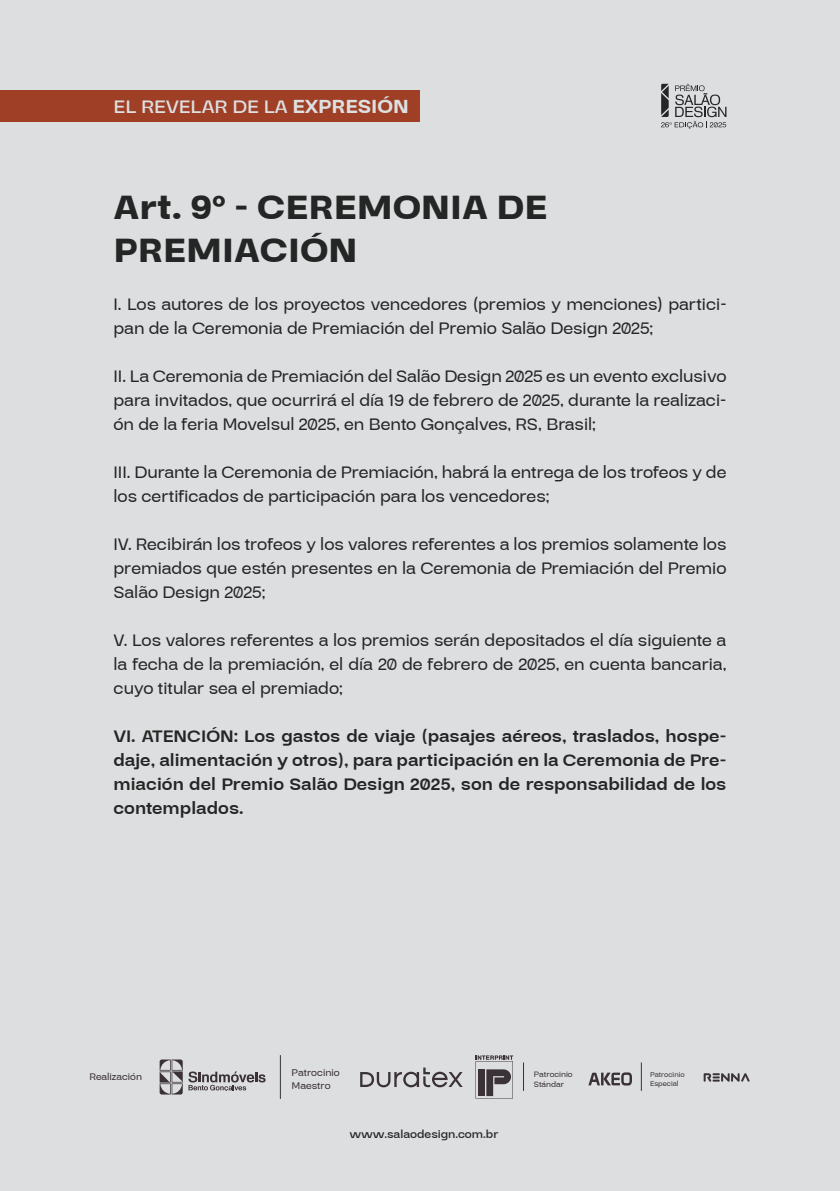
<style>
.page{position:relative;width:840px;height:1191px;background:#fff}
.page>*{position:absolute;margin:0;border:0;box-sizing:border-box;transform-origin:0 0}
.t1{font:900 35.6px/42.6px "Stara";color:#242525}
.t2{font:600 20px "Stara";color:#dddfe0}
.t3{font:500 18px/24px "Stara";color:#242525;text-align:justify}
.t4{font:700 18px/24px "Stara";color:#242525;text-align:justify}
.t5{font:600 12px "Stara";color:#242525}
.t6{font:500 10.4px/12.6px "Stara";color:#3a3236}
.t7{font:500 10.2px "Stara";color:#3a3236}
.t8{font:500 8.4px/10.2px "Stara";color:#3a3236}
.t9{font:500 7.6px/9px "Stara";color:#3a3236}
.s1{font-weight:800}
</style>
<div class="page">
<div style="left:0;top:0;width:839px;height:1191px;background:#dddedf"></div>
<div style="left:0;top:91px;width:420px;height:31px;background:#9e3f26"></div>
<svg style="left:159px;top:1059px;width:106px;height:35px"></svg>
<svg style="left:588px;top:1072px;width:43px;height:13px"></svg>
<svg style="left:360px;top:1067px;width:102px;height:20px"></svg>
<svg style="left:475px;top:1055px;width:38px;height:43px"></svg>
<svg style="left:703px;top:1073px;width:46px;height:9px"></svg>
<svg style="left:523px;top:1062px;width:1px;height:28px"></svg>
<svg style="left:640px;top:1062px;width:1px;height:28px"></svg>
<hr style="left:280px;top:1055px;width:1px;height:44px;background:#3a3236">
<svg style="left:661px;top:84px;width:65px;height:45px"></svg>
<p class="t2" style="left:113px;top:95px;width:297px">EL REVELAR DE LA <span class="s1">EXPRESIÓN</span></p>
<h1 class="t1" style="left:113px;top:188px;width:435px">Art. 9º - CEREMONIA DE<br>PREMIACIÓN</h1>
<p class="t3" style="left:113px;top:292px;width:614px">I. Los autores de los proyectos vencedores (premios y menciones) partici&shy;pan de la Ceremonia de Premiación del Premio Salão Design 2025;</p>
<p class="t3" style="left:113px;top:364px;width:614px">II. La Ceremonia de Premiación del Salão Design 2025 es un evento exclusivo para invitados, que ocurrirá el día 19 de febrero de 2025, durante la realizaci&shy;ón de la feria Movelsul 2025, en Bento Gonçalves, RS, Brasil;</p>
<p class="t3" style="left:113px;top:460px;width:614px">III. Durante la Ceremonia de Premiación, habrá la entrega de los trofeos y de los certificados de participación para los vencedores;</p>
<p class="t3" style="left:113px;top:532px;width:614px">IV. Recibirán los trofeos y los valores referentes a los premios solamente los premiados que estén presentes en la Ceremonia de Premiación del Premio Salão Design 2025;</p>
<p class="t3" style="left:113px;top:628px;width:614px">V. Los valores referentes a los premios serán depositados el día siguiente a la fecha de la premiación, el día 20 de febrero de 2025, en cuenta bancaria, cuyo titular sea el premiado;</p>
<p class="t4" style="left:113px;top:724px;width:614px">VI. ATENCIÓN: Los gastos de viaje (pasajes aéreos, traslados, hospe&shy;daje, alimentación y otros), para participación en la Ceremonia de Pre&shy;miación del Premio Salão Design 2025, son de responsabilidad de los contemplados.</p>
<p class="t6" style="left:291px;top:1066px;width:50px">Patrocinio<br>Maestro</p>
<p class="t9" style="left:649px;top:1069px;width:36px">Patrocinio<br>Especial</p>
<p class="t7" style="left:89px;top:1070px;width:54px">Realización</p>
<p class="t8" style="left:533px;top:1068px;width:40px">Patrocinio<br>Stándar</p>
<p class="t5" style="left:349px;top:1127px;width:150px">www.salaodesign.com.br</p>
</div>
